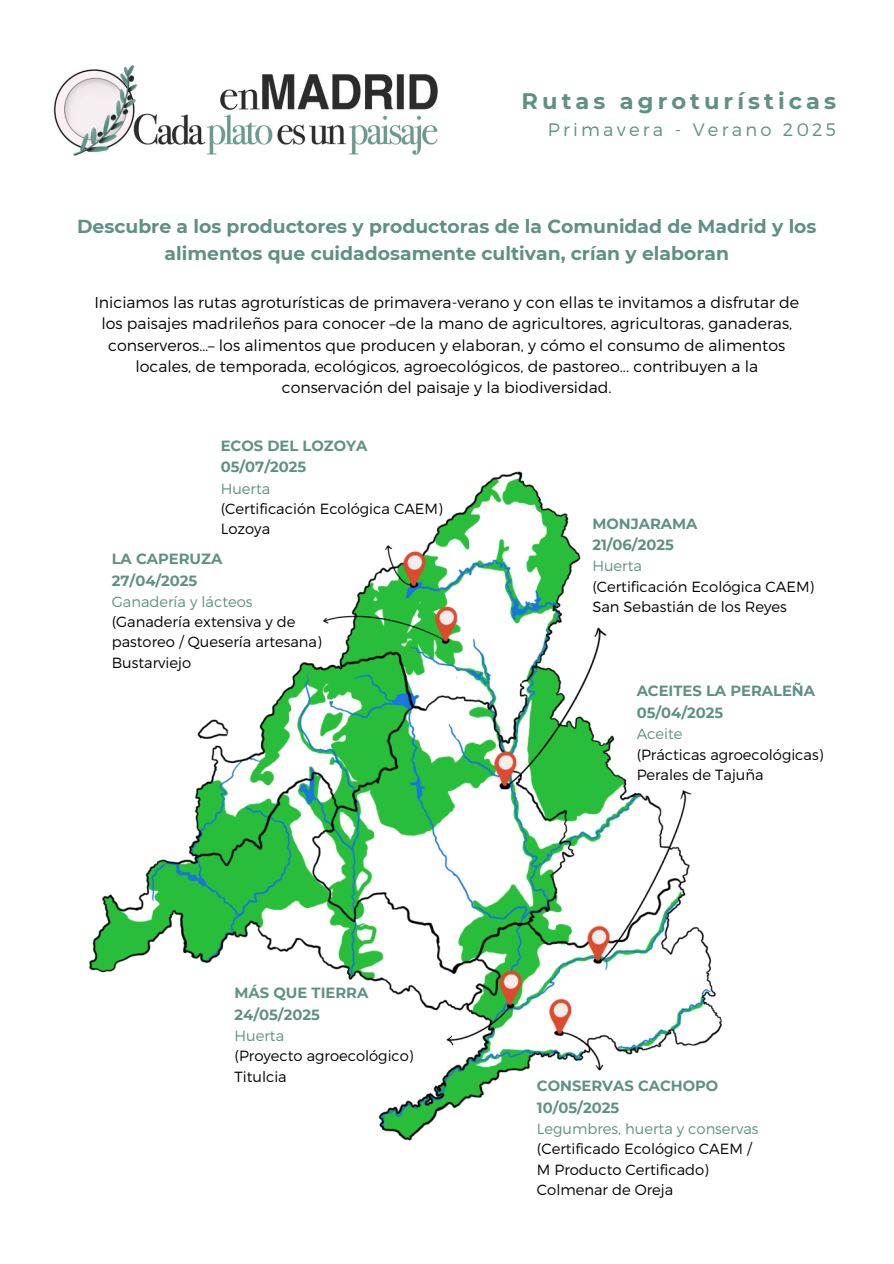
<style>
.page{position:relative;width:894px;height:1264px;background:#fff}
.page>*{position:absolute;margin:0;border:0;box-sizing:border-box;transform-origin:0 0}
.t1{font:700 22.5px "Montserrat";letter-spacing:.18em;color:#5e9184}
.t2{font:700 18.75px/27px "Montserrat";color:#5e9184;text-align:center}
.t3{font:300 18px "Montserrat";letter-spacing:.18em;color:#5e9184}
.t4{font:300 15.75px/21.3px "Montserrat";color:#040404;text-align:center}
.t5{font:300 14.7px/20.2px "Montserrat";color:#000}
.t6{font:700 14.7px/21.3px "Montserrat";color:#5e9184}
.t7{font:300 14.7px "Montserrat";color:#5e9184}
</style>
<div class="page">
<img style="left:89px;top:471px;width:634px;height:670px">
<div style="left:112px;top:535px;width:79px;height:27px;background:#fff"></div>
<div style="left:89px;top:562px;width:59px;height:42px;background:#fff"></div>
<img style="left:53px;top:66px;width:385px;height:90px">
<p class="t1" style="left:521px;top:87px;width:316px">Rutas agroturísticas</p>
<p class="t3" style="left:547px;top:117px;width:289px">Primavera - Verano 2025</p>
<h1 class="t2" style="left:77px;top:212px;width:740px">Descubre a los productores y productoras de la Comunidad de Madrid y los alimentos que cuidadosamente cultivan, crían y elaboran</h1>
<p class="t4" style="left:94px;top:291px;width:706px">Iniciamos las rutas agroturísticas de primavera-verano y con ellas te invitamos a disfrutar de los paisajes madrileños para conocer –de la mano de agricultores, agricultoras, ganaderas, conserveros…– los alimentos que producen y elaboran, y cómo el consumo de alimentos locales, de temporada, ecológicos, agroecológicos, de pastoreo... contribuyen a la conservación del paisaje y la biodiversidad.</p>
<p class="t6" style="left:221px;top:435px;width:148px">ECOS DEL LOZOYA</p>
<p class="t6" style="left:221px;top:456px;width:87px">05/07/2025</p>
<p class="t7" style="left:221px;top:479px;width:51px">Huerta</p>
<p class="t5" style="left:221px;top:498px;width:223px">(Certificación Ecológica CAEM)</p>
<p class="t5" style="left:221px;top:518px;width:51px">Lozoya</p>
<p class="t6" style="left:112px;top:548px;width:112px">LA CAPERUZA</p>
<p class="t6" style="left:112px;top:569px;width:87px">27/04/2025</p>
<p class="t7" style="left:112px;top:592px;width:142px">Ganadería y lácteos</p>
<p class="t5" style="left:112px;top:611px;width:211px">(Ganadería extensiva y de pastoreo / Quesería artesana)</p>
<p class="t5" style="left:112px;top:651px;width:81px">Bustarviejo</p>
<p class="t6" style="left:234px;top:982px;width:135px">MÁS QUE TIERRA</p>
<p class="t6" style="left:234px;top:1003px;width:87px">24/05/2025</p>
<p class="t7" style="left:234px;top:1026px;width:51px">Huerta</p>
<p class="t5" style="left:234px;top:1045px;width:180px">(Proyecto agroecológico)</p>
<p class="t5" style="left:234px;top:1065px;width:54px">Titulcia</p>
<p class="t6" style="left:592px;top:512px;width:107px">MONJARAMA</p>
<p class="t6" style="left:592px;top:534px;width:83px">21/06/2025</p>
<p class="t7" style="left:592px;top:556px;width:51px">Huerta</p>
<p class="t5" style="left:592px;top:575px;width:223px">(Certificación Ecológica CAEM)</p>
<p class="t5" style="left:592px;top:595px;width:196px">San Sebastián de los Reyes</p>
<p class="t6" style="left:636px;top:680px;width:180px">ACEITES LA PERALEÑA<br>05/04/2025</p>
<p class="t7" style="left:636px;top:724px;width:47px">Aceite</p>
<p class="t5" style="left:636px;top:743px;width:188px">(Prácticas agroecológicas)</p>
<p class="t5" style="left:636px;top:763px;width:128px">Perales de Tajuña</p>
<h3 class="t6" style="left:537px;top:1075px;width:183px">CONSERVAS CACHOPO</h3>
<h2 class="t6" style="left:537px;top:1096px;width:84px">10/05/2025</h2>
<p class="t7" style="left:537px;top:1119px;width:223px">Legumbres, huerta y conservas</p>
<p class="t5" style="left:537px;top:1138px;width:216px">(Certificado Ecológico CAEM /</p>
<p class="t5" style="left:537px;top:1158px;width:173px">M Producto Certificado)</p>
<p class="t5" style="left:537px;top:1178px;width:138px">Colmenar de Oreja</p>
</div>
